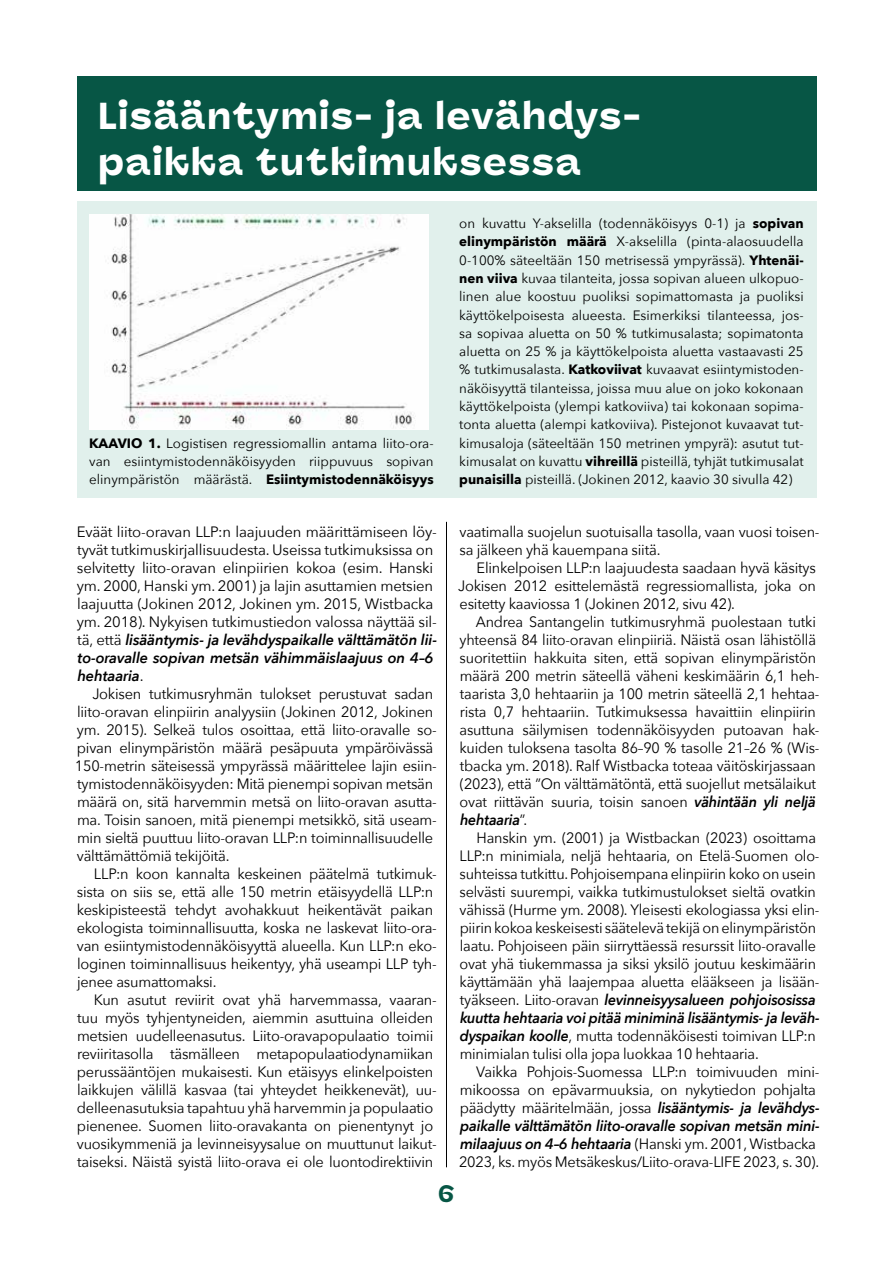
<style>
.page{position:relative;width:893px;height:1263px;background:#fff}
.page>*{position:absolute;margin:0;border:0;box-sizing:border-box;transform-origin:0 0}
.t1{font:900 37.5px/45px "Panel Sans";letter-spacing:.02em;color:#fff}
.t2{font:900 24px "Panel Sans";color:#075645}
.t3{font:15px/18px "Avenir Next";letter-spacing:-.015em;color:#000}
.t4{font:15px/18px "Avenir Next";letter-spacing:-.015em;color:#000;scale:.96 1}
.t5{font:13.5px/18.3px "Avenir Next";color:#000;text-align:justify}
.s1{font-weight:700}
.s2{font-weight:600;font-style:italic}
</style>
<div class="page">
<div style="left:77px;top:77px;width:739px;height:114px;background:#075645"></div>
<div style="left:77px;top:202px;width:739px;height:295px;background:#e1f0ec"></div>
<img style="left:89px;top:214px;width:340px;height:215px">
<hr style="left:446px;top:522px;width:1px;height:645px;background:#000">
<h1 class="t1" style="left:98px;top:94px;width:545px">Lisääntymis- ja levähdys&shy;paikka tutkimuksessa</h1>
<p class="t5" style="left:89px;top:433px;width:346px"><span class="s1">KAAVIO 1.</span> Logistisen regressiomallin antama liito-ora&shy;van esiintymistodennäköisyyden riippuvuus sopivan elinympäristön määrästä. <span class="s1">Esiintymistodennäköisyys</span></p>
<p class="t3" style="left:77px;top:522px;width:362px">Eväät liito-oravan LLP:n laajuuden määrittämiseen löy&shy;tyvät tutkimuskirjallisuudesta. Useissa tutkimuksissa on selvitetty liito-oravan elinpiirien kokoa (esim. Hanski ym. 2000, Hanski ym. 2001) ja lajin asuttamien metsien laajuutta (Jokinen 2012, Jokinen ym. 2015, Wistbacka ym. 2018). Nykyisen tutkimustiedon valossa näyttää sil&shy;tä, että <span class="s2">lisääntymis- ja levähdyspaikalle välttämätön lii&shy;to-oravalle sopivan metsän vähimmäislaajuus on 4–6 hehtaaria</span>.</p>
<p class="t3" style="left:75px;top:684px;width:363px;text-indent:17px">Jokisen tutkimusryhmän tulokset perustuvat sadan liito-oravan elinpiirin analyysiin (Jokinen 2012, Jokinen ym. 2015). Selkeä tulos osoittaa, että liito-oravalle so&shy;pivan elinympäristön määrä pesäpuuta ympäröivässä 150-metrin säteisessä ympyrässä määrittelee lajin esiin&shy;tymistodennäköisyyden: Mitä pienempi sopivan metsän määrä on, sitä harvemmin metsä on liito-oravan asutta&shy;ma. Toisin sanoen, mitä pienempi metsikkö, sitä useam&shy;min sieltä puuttuu liito-oravan LLP:n toiminnallisuudelle välttämättömiä tekijöitä.</p>
<p class="t3" style="left:77px;top:864px;width:362px;text-indent:17px">LLP:n koon kannalta keskeinen päätelmä tutkimuk&shy;sista on siis se, että alle 150 metrin etäisyydellä LLP:n keskipisteestä tehdyt avohakkuut heikentävät paikan ekologista toiminnallisuutta, koska ne laskevat liito-ora&shy;van esiintymistodennäköisyyttä alueella. Kun LLP:n eko&shy;loginen toiminnallisuus heikentyy, yhä useampi LLP tyh&shy;jenee asumattomaksi.</p>
<p class="t3" style="left:77px;top:990px;width:362px;text-indent:17px">Kun asutut reviirit ovat yhä harvemmassa, vaaran&shy;tuu myös tyhjentyneiden, aiemmin asuttuina olleiden metsien uudelleenasutus. Liito-oravapopulaatio toimii reviiritasolla täsmälleen metapopulaatiodynamiikan perussääntöjen mukaisesti. Kun etäisyys elinkelpoisten laikkujen välillä kasvaa (tai yhteydet heikkenevät), uu&shy;delleenasutuksia tapahtuu yhä harvemmin ja populaatio pienenee. Suomen liito-oravakanta on pienentynyt jo vuosikymmeniä ja levinneisyysalue on muuttunut laikut&shy;taiseksi. Näistä syistä liito-orava ei ole luontodirektiivin</p>
<p class="t5" style="left:459px;top:214px;width:346px">on kuvattu Y-akselilla (todennäköisyys 0-1) ja <span class="s1">sopivan elinympäristön määrä</span> X-akselilla (pinta-alaosuudella 0-100% säteeltään 150 metrisessä ympyrässä). <span class="s1">Yhtenäi&shy;nen viiva</span> kuvaa tilanteita, jossa sopivan alueen ulkopuo&shy;linen alue koostuu puoliksi sopimattomasta ja puoliksi käyttökelpoisesta alueesta. Esimerkiksi tilanteessa, jos&shy;sa sopivaa aluetta on 50 % tutkimusalasta; sopimatonta aluetta on 25 % ja käyttökelpoista aluetta vastaavasti 25 % tutkimusalasta. <span class="s1">Katkoviivat</span> kuvaavat esiintymistoden&shy;näköisyyttä tilanteissa, joissa muu alue on joko kokonaan käyttökelpoista (ylempi katkoviiva) tai kokonaan sopima&shy;tonta aluetta (alempi katkoviiva). Pistejonot kuvaavat tut&shy;kimusaloja (säteeltään 150 metrinen ympyrä): asutut tut&shy;kimusalat on kuvattu <span class="s1">vihreillä</span> pisteillä, tyhjät tutkimusalat <span class="s1">punaisilla</span> pisteillä. (Jokinen 2012, kaavio 30 sivulla 42)</p>
<p class="t3" style="left:460px;top:522px;width:362px">vaatimalla suojelun suotuisalla tasolla, vaan vuosi toisen&shy;sa jälkeen yhä kauempana siitä.</p>
<p class="t3" style="left:458px;top:558px;width:359px;text-align:justify;text-indent:19px">Elinkelpoisen LLP:n laajuudesta saadaan hyvä käsitys Jokisen 2012 esittelemästä regressiomallista, joka on esitetty kaaviossa 1 (Jokinen 2012, sivu 42).</p>
<p class="t4" style="left:459px;top:612px;width:376px;text-indent:16px">Andrea Santangelin tutkimusryhmä puolestaan tutki yhteensä 84 liito-oravan elinpiiriä. Näistä osan lähistöllä suoritettiin hakkuita siten, että sopivan elinympäristön määrä 200 metrin säteellä väheni keskimäärin 6,1 heh&shy;taarista 3,0 hehtaariin ja 100 metrin säteellä 2,1 hehtaa&shy;rista 0,7 hehtaariin. Tutkimuksessa havaittiin elinpiirin asuttuna säilymisen todennäköisyyden putoavan hak&shy;kuiden tuloksena tasolta 86–90 % tasolle 21–26 % (Wis&shy;tbacka ym. 2018). Ralf Wistbacka toteaa väitöskirjassaan (2023), että ”On välttämätöntä, että suojellut metsälaikut ovat riittävän suuria, toisin sanoen <span class="s2">vähintään yli neljä hehtaaria</span>”.</p>
<p class="t4" style="left:460px;top:828px;width:377px;text-indent:17px">Hanskin ym. (2001) ja Wistbackan (2023) osoittama LLP:n minimiala, neljä hehtaaria, on Etelä-Suomen olo&shy;suhteissa tutkittu. Pohjoisempana elinpiirin koko on usein selvästi suurempi, vaikka tutkimustulokset sieltä ovatkin vähissä (Hurme ym. 2008). Yleisesti ekologiassa yksi elin&shy;piirin kokoa keskeisesti säätelevä tekijä on elinympäristön laatu. Pohjoiseen päin siirryttäessä resurssit liito-oravalle ovat yhä tiukemmassa ja siksi yksilö joutuu keskimäärin käyttämään yhä laajempaa aluetta elääkseen ja lisään&shy;tyäkseen. Liito-oravan <span class="s2">levinneisyysalueen pohjoisosissa kuutta hehtaaria voi pitää miniminä lisääntymis- ja leväh&shy;dyspaikan koolle</span>, mutta todennäköisesti toimivan LLP:n minimialan tulisi olla jopa luokkaa 10 hehtaaria.</p>
<p class="t3" style="left:459px;top:1062px;width:362px;text-indent:17px">Vaikka Pohjois-Suomessa LLP:n toimivuuden mini&shy;mikoossa on epävarmuuksia, on nykytiedon pohjalta päädytty määritelmään, jossa <span class="s2">lisääntymis- ja levähdys&shy;paikalle välttämätön liito-oravalle sopivan metsän mini&shy;milaajuus on 4–6 hehtaaria</span> (Hanski ym. 2001, Wistbacka 2023, ks. myös Metsäkeskus/Liito-orava-LIFE 2023, s. 30).</p>
<h2 class="t2" style="left:438px;top:1179px;width:18px">6</h2>
</div>
